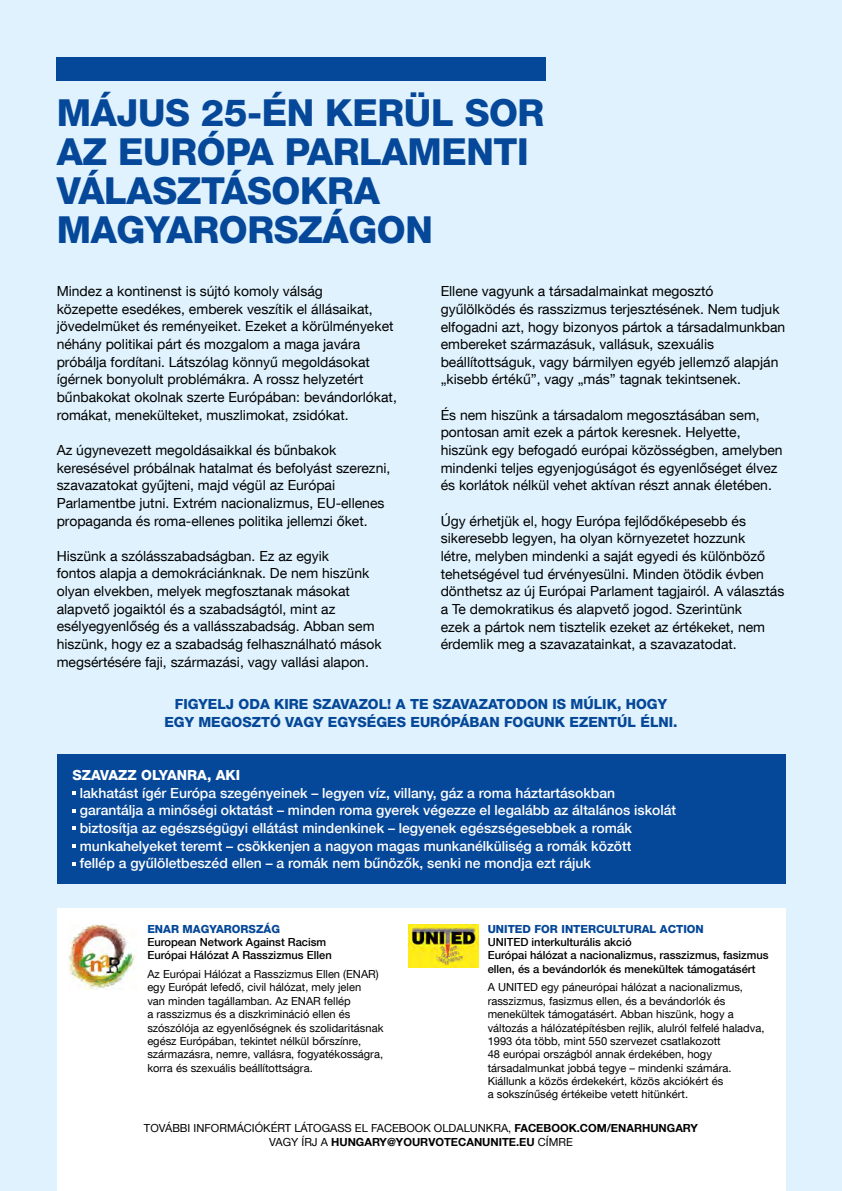
<style>
.page{position:relative;width:842px;height:1191px;background:#dff2fd}
.page>*{position:absolute;margin:0;border:0;box-sizing:border-box;transform-origin:0 0}
.t1{font:800 37.1px/39px "Helvetica Neue LT Com";letter-spacing:-.01em;color:#054798}
.t2{font:13.9px/17.6px "Helvetica Neue LT Com";color:#000}
.t3{font:500 13.9px/17.6px "Helvetica Neue LT Com";color:#fff}
.t4{font:800 13.9px/17.6px "Helvetica Neue LT Com";color:#054798;text-align:center}
.t5{font:800 13.9px "Helvetica Neue LT Com";color:#fff}
.t6{font:11.1px/13.4px "Helvetica Neue LT Com";color:#000}
.t7{font:500 11.1px/13.4px "Helvetica Neue LT Com";color:#000}
.t8{font:700 11.1px/13.4px "Helvetica Neue LT Com";color:#000}
.t9{font:800 11.1px "Helvetica Neue LT Com";color:#054798}
.s1{font-weight:400}
</style>
<div class="page">
<div style="left:57px;top:754px;width:728px;height:130px;background:#054798"></div>
<svg style="left:72px;top:791px;width:4px;height:4px"></svg>
<svg style="left:72px;top:809px;width:4px;height:3px"></svg>
<svg style="left:72px;top:826px;width:4px;height:4px"></svg>
<svg style="left:72px;top:844px;width:4px;height:3px"></svg>
<svg style="left:72px;top:862px;width:4px;height:3px"></svg>
<div style="left:57px;top:909px;width:728px;height:282px;background:#fff"></div>
<div style="left:57px;top:57px;width:489px;height:23px;background:#054798"></div>
<img style="left:68px;top:924px;width:69px;height:65px">
<img style="left:409px;top:924px;width:69px;height:43px">
<h1 class="t1" style="left:57px;top:93px;width:489px">MÁJUS 25-ÉN KERÜL SOR<br>AZ EURÓPA PARLAMENTI<br>VÁLASZTÁSOKRA<br>MAGYARORSZÁGON</h1>
<p class="t2" style="left:57px;top:282px;width:342px">Mindez a kontinenst is sújtó komoly válság<br>közepette esedékes, emberek veszítik el állásaikat, jövedelmüket és reményeiket. Ezeket a körülményeket néhány politikai párt és mozgalom a maga javára próbálja fordítani. Látszólag könnyű megoldásokat ígérnek bonyolult problémákra. A rossz helyzetért bűnbakokat okolnak szerte Európában: bevándorlókat, romákat, menekülteket, muszlimokat, zsidókat.</p>
<p class="t2" style="left:57px;top:441px;width:335px">Az úgynevezett megoldásaikkal és bűnbakok keresésével próbálnak hatalmat és befolyást szerezni, szavazatokat gyűjteni, majd végül az Európai Parlamentbe jutni. Extrém nacionalizmus, EU-ellenes propaganda és roma-ellenes politika jellemzi őket.</p>
<p class="t2" style="left:57px;top:547px;width:327px">Hiszünk a szólásszabadságban. Ez az egyik<br>fontos alapja a demokráciánknak. De nem hiszünk olyan elvekben, melyek megfosztanak másokat alapvető jogaiktól és a szabadságtól, mint az esélyegyenlőség és a vallásszabadság. Abban sem hiszünk, hogy ez a szabadság felhasználható mások megsértésére faji, származási, vagy vallási alapon.</p>
<p class="t2" style="left:441px;top:282px;width:346px">Ellene vagyunk a társadalmainkat megosztó gyűlölködés és rasszizmus terjesztésének. Nem tudjuk elfogadni azt, hogy bizonyos pártok a társadalmunkban embereket származásuk, vallásuk, szexuális beállítottságuk, vagy bármilyen egyéb jellemző alapján „kisebb értékű”, vagy „más” tagnak tekintsenek.</p>
<p class="t2" style="left:441px;top:406px;width:343px">És nem hiszünk a társadalom megosztásában sem, pontosan amit ezek a pártok keresnek. Helyette, hiszünk egy befogadó európai közösségben, amelyben mindenki teljes egyenjogúságot és egyenlőséget élvez és korlátok nélkül vehet aktívan részt annak életében.</p>
<p class="t2" style="left:441px;top:511px;width:345px">Úgy érhetjük el, hogy Európa fejlődőképesebb és sikeresebb legyen, ha olyan környezetet hozzunk<br>létre, melyben mindenki a saját egyedi és különböző tehetségével tud érvényesülni. Minden ötödik évben dönthetsz az új Európai Parlament tagjairól. A választás a Te demokratikus és alapvető jogod. Szerintünk<br>ezek a pártok nem tisztelik ezeket az értékeket, nem érdemlik meg a szavazatainkat, a szavazatodat.</p>
<p class="t4" style="left:164px;top:695px;width:515px">FIGYELJ ODA KIRE SZAVAZOL! A TE SZAVAZATODON IS MÚLIK, HOGY<br>EGY MEGOSZTÓ VAGY EGYSÉGES EURÓPÁBAN FOGUNK EZENTÚL ÉLNI.</p>
<p class="t5" style="left:72px;top:766px;width:169px">SZAVAZZ OLYANRA, AKI</p>
<p class="t3" style="left:80px;top:783px;width:598px">lakhatást ígér Európa szegényeinek – legyen víz, villany, gáz a roma háztartásokban garantálja a minőségi oktatást – minden roma gyerek végezze el legalább az általános iskolát biztosítja az egészségügyi ellátást mindenkinek – legyenek egészségesebbek a romák munkahelyeket teremt – csökkenjen a nagyon magas munkanélküliség a romák között<br>fellép a gyűlöletbeszéd ellen – a romák nem bűnözők, senki ne mondja ezt rájuk</p>
<p class="t9" style="left:147px;top:922px;width:9px">ENAR</p>
<p class="t9" style="left:183px;top:922px;width:99px">MAGYARORSZÁG</p>
<p class="t7" style="left:147px;top:935px;width:186px">European Network Against Racism<br>Európai Hálózat A Rasszizmus Ellen</p>
<p class="t6" style="left:147px;top:967px;width:238px">Az Európai Hálózat a Rasszizmus Ellen (ENAR) egy Európát lefedő, civil hálózat, mely jelen<br>van minden tagállamban. Az ENAR fellép<br>a rasszizmus és a diszkrimináció ellen és szószólója az egyenlőségnek és szolidaritásnak egész Európában, tekintet nélkül bőrszínre, származásra, nemre, vallásra, fogyatékosságra, korra és szexuális beállítottságra.</p>
<p class="t9" style="left:488px;top:922px;width:9px">UNITED</p>
<p class="t9" style="left:534px;top:922px;width:171px">FOR INTERCULTURAL ACTION</p>
<p class="t7" style="left:488px;top:935px;width:283px">UNITED interkulturális akció<br>Európai hálózat a nacionalizmus, rasszizmus, fasizmus ellen, és a bevándorlók és menekültek támogatásért</p>
<p class="t6" style="left:488px;top:980px;width:278px">A UNITED egy páneurópai hálózat a nacionalizmus, rasszizmus, fasizmus ellen, és a bevándorlók és menekültek támogatásért. Abban hiszünk, hogy a változás a hálózatépítésben rejlik, alulról felfelé haladva, 1993 óta több, mint 550 szervezet csatlakozott<br>48 európai országból annak érdekében, hogy társadalmunkat jobbá tegye – mindenki számára.<br>Kiállunk a közös érdekekért, közös akciókért és<br>a sokszínűség értékeibe vetett hitünkért.</p>
<p class="t6" style="left:144px;top:1121px;width:195px">További in for máci ókért látogass</p>
<p class="t6" style="left:355px;top:1121px;width:96px">el facebook oldalun</p>
<p class="t8" style="left:269px;top:1121px;width:430px;text-indent:217px"><span class="s1">kra,</span> FACEBOOK.COM/ENARHUNGARY <span class="s1">vagy írj a</span> HUNGARY@YOURVOTECANUNITE.EU <span class="s1">címre</span></p>
</div>
